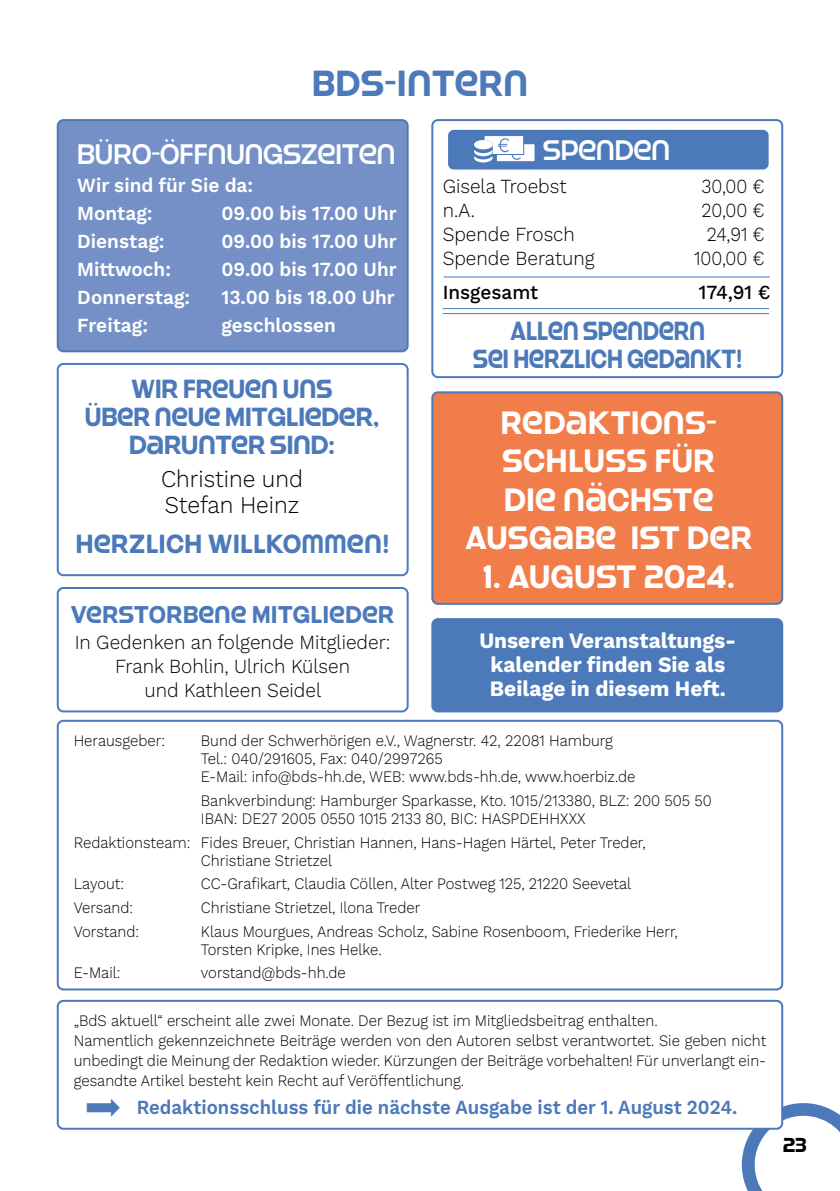
<style>
.page{position:relative;width:840px;height:1191px;background:#fff}
.page>*{position:absolute;margin:0;border:0;box-sizing:border-box;transform-origin:0 0}
.t1{font:700 36px "Strenuous Rg";letter-spacing:.025em;color:#4b79ba}
.t2{font:700 32px/38.4px "Strenuous Rg";letter-spacing:.025em;color:#fff;text-align:center}
.t3{font:28px "Strenuous Rg";color:#fff}
.t4{font:700 26px/28px "Strenuous Rg";color:#4b79ba;text-align:center}
.t5{font:700 26px/28px "Strenuous Rg";color:#4b79ba;text-align:center;scale:.9 1}
.t6{font:700 26px "Strenuous Rg";letter-spacing:.025em;color:#4b79ba}
.t7{font:300 24px/26px "Work Sans";color:#000;scale:.95 1}
.t8{font:700 24px "Strenuous Rg";letter-spacing:.025em;color:#4b79ba}
.t9{font:700 22px/24px "Work Sans";color:#fff;text-align:center;scale:.95 1}
.t10{font:600 20px/28px "Work Sans";color:#fff;scale:.95 1}
.t11{font:300 20px/24px "Work Sans";color:#000;scale:.95 1}
.t12{font:600 20px "Work Sans";color:#4b79ba;scale:.93 1}
.t13{font:300 20px/24px "Work Sans";color:#000;text-align:right;scale:.9 1}
.t14{font:500 20px "Work Sans";color:#000;scale:.95 1}
.t15{font:700 20px "Strenuous Rg";color:#000}
.t16{font:300 16px/18px "Work Sans";color:#000;scale:.93 1}
</style>
<div class="page">
<svg style="left:741px;top:1103px;width:98px;height:88px"></svg>
<div style="left:432px;top:392px;width:349px;height:212px;background:#f17d4b;border-radius:6px"></div>
<div style="left:431px;top:391px;width:351px;height:214px;border:2px solid #4b79ba;border-radius:6px"></div>
<div style="left:431px;top:119px;width:351px;height:259px;border:2px solid #4b79ba;border-radius:6px"></div>
<div style="left:448px;top:130px;width:320px;height:39px;background:#4b79ba;border-radius:6px"></div>
<div style="left:494px;top:142px;width:42px;height:21px;background:#fff;border:2px solid #4b79ba"></div>
<div style="left:483px;top:135px;width:40px;height:20px;background:#fff;border:1px solid #4b79ba"></div>
<svg style="left:474px;top:138px;width:46px;height:24px"></svg>
<div style="left:58px;top:1000px;width:723px;height:128px;background:#fff;border-radius:6px"></div>
<div style="left:57px;top:999px;width:725px;height:130px;border:2px solid #4b79ba;border-radius:6px"></div>
<div style="left:58px;top:120px;width:349px;height:231px;background:#7490c7;border-radius:6px"></div>
<div style="left:57px;top:119px;width:351px;height:233px;border:2px solid #4b79ba;border-radius:6px"></div>
<div style="left:57px;top:720px;width:725px;height:270px;border:2px solid #4b79ba;border-radius:6px"></div>
<hr style="left:442px;top:308px;width:326px;height:1px;background:#4b79ba">
<hr style="left:442px;top:313px;width:326px;height:1px;background:#4b79ba">
<hr style="left:443px;top:276px;width:326px;height:1px;background:#4b79ba">
<div style="left:57px;top:363px;width:351px;height:213px;border:2px solid #4b79ba;border-radius:6px"></div>
<div style="left:57px;top:587px;width:351px;height:125px;border:2px solid #4b79ba;border-radius:6px"></div>
<div style="left:432px;top:619px;width:349px;height:92px;background:#4b79ba;border-radius:6px"></div>
<div style="left:431px;top:618px;width:351px;height:94px;border:2px solid #4b79ba;border-radius:6px"></div>
<h1 class="t1" style="left:312px;top:61px;width:217px">BDS-INTERN</h1>
<h3 class="t3" style="left:77px;top:137px;width:319px">BÜRO-ÖFFNUNGSZEITEN</h3>
<h3 class="t3" style="left:542px;top:133px;width:128px">SPENDEN</h3>
<p class="t10" style="left:77px;top:171px;width:186px">Wir sind für Sie da:<br>Montag:</p>
<p class="t11" style="left:442px;top:173px;width:161px">Gisela Troebst n.A.<br>Spende Frosch<br>Spende Beratung</p>
<p class="t13" style="left:693px;top:173px;width:80px">30,00 €<br>20,00 €<br>24,91 €<br>100,00 €</p>
<p class="t10" style="left:221px;top:199px;width:186px">09.00 bis 17.00 Uhr</p>
<p class="t10" style="left:77px;top:227px;width:93px">Dienstag:</p>
<p class="t10" style="left:221px;top:227px;width:186px">09.00 bis 17.00 Uhr</p>
<p class="t10" style="left:77px;top:255px;width:100px">Mittwoch:</p>
<p class="t10" style="left:221px;top:255px;width:186px">09.00 bis 17.00 Uhr</p>
<p class="t10" style="left:77px;top:283px;width:120px">Donnerstag:</p>
<p class="t10" style="left:221px;top:283px;width:184px">13.00 bis 18.00 Uhr</p>
<p class="t10" style="left:77px;top:311px;width:76px">Freitag:</p>
<p class="t10" style="left:221px;top:311px;width:122px">geschlossen</p>
<p class="t14" style="left:442px;top:277px;width:102px">Insgesamt</p>
<p class="t14" style="left:698px;top:277px;width:77px">174,91 €</p>
<h3 class="t5" style="left:473px;top:316px;width:300px">ALLEN SPENDERN<br>SEI HERZLICH GEDANKT!</h3>
<h3 class="t4" style="left:85px;top:374px;width:296px">WIR FREUEN UNS<br>ÜBER NEUE MITGLIEDER,<br>DARUNTER SIND:</h3>
<h3 class="t7" style="left:161px;top:465px;width:151px">Christine und<br>Stefan Heinz</h3>
<h3 class="t6" style="left:76px;top:527px;width:315px">HERZLICH WILLKOMMEN!</h3>
<h3 class="t8" style="left:71px;top:600px;width:324px">VERSTORBENE MITGLIEDER</h3>
<p class="t11" style="left:75px;top:629px;width:334px;text-align:center">In Gedenken an folgende Mitglieder:<br>Frank Bohlin, Ulrich Külsen<br>und Kathleen Seidel</p>
<h2 class="t2" style="left:465px;top:403px;width:288px">REDAKTIONS-<br>SCHLUSS FÜR<br>DIE NÄCHSTE<br>AUSGABE IST DER</h2>
<h2 class="t2" style="left:482px;top:557px;width:253px">1. AUGUST 2024.</h2>
<h3 class="t9" style="left:479px;top:628px;width:272px">Unseren Veranstaltungs&shy;kalender finden Sie als<br>Beilage in diesem Heft.</h3>
<p class="t16" style="left:74px;top:731px;width:100px">Herausgeber:</p>
<p class="t16" style="left:201px;top:731px;width:468px">Bund der Schwerhörigen e.V., Wagnerstr. 42, 22081 Hamburg<br>Tel.: 040/291605, Fax: 040/2997265<br>E-Mail: info@bds-hh.de, WEB: www.bds-hh.de, www.hoerbiz.de</p>
<p class="t16" style="left:201px;top:791px;width:550px">Bankverbindung: Hamburger Sparkasse, Kto. 1015/213380, BLZ: 200 505 50<br>IBAN: DE27 2005 0550 1015 2133 80, BIC: HASPDEHHXXX</p>
<p class="t16" style="left:201px;top:832px;width:479px;text-indent:-127px">Redaktionsteam: Fides Breuer, Christian Hannen, Hans-Hagen Härtel, Peter Treder,<br>Christiane Strietzel</p>
<p class="t16" style="left:74px;top:874px;width:56px">Layout:</p>
<p class="t16" style="left:201px;top:874px;width:464px">CC-Grafikart, Claudia Cöllen, Alter Postweg 125, 21220 Seevetal</p>
<p class="t16" style="left:74px;top:898px;width:65px">Versand:</p>
<p class="t16" style="left:201px;top:898px;width:237px">Christiane Strietzel, Ilona Treder</p>
<p class="t16" style="left:74px;top:921px;width:72px">Vorstand:</p>
<p class="t16" style="left:201px;top:921px;width:514px">Klaus Mourgues, Andreas Scholz, Sabine Rosenboom, Friederike Herr,<br>Torsten Kripke, Ines Helke.</p>
<p class="t16" style="left:74px;top:963px;width:52px">E-Mail:</p>
<p class="t16" style="left:201px;top:963px;width:157px">vorstand@bds-hh.de</p>
<p class="t16" style="left:74px;top:1009px;width:745px;line-height:20px">„BdS aktuell“ erscheint alle zwei Monate. Der Bezug ist im Mitgliedsbeitrag enthalten.<br>Namentlich gekennzeichnete Beiträge werden von den Autoren selbst verantwortet. Sie geben nicht unbedingt die Meinung der Redaktion wieder. Kürzungen der Beiträge vorbehalten! Für unverlangt ein&shy;gesandte Artikel besteht kein Recht auf Veröffentlichung.</p>
<p class="t12" style="left:137px;top:1091px;width:647px">Redaktionsschluss für die nächste Ausgabe ist der 1. August 2024.</p>
<p class="t15" style="left:782px;top:1133px;width:25px">23</p>
</div>
